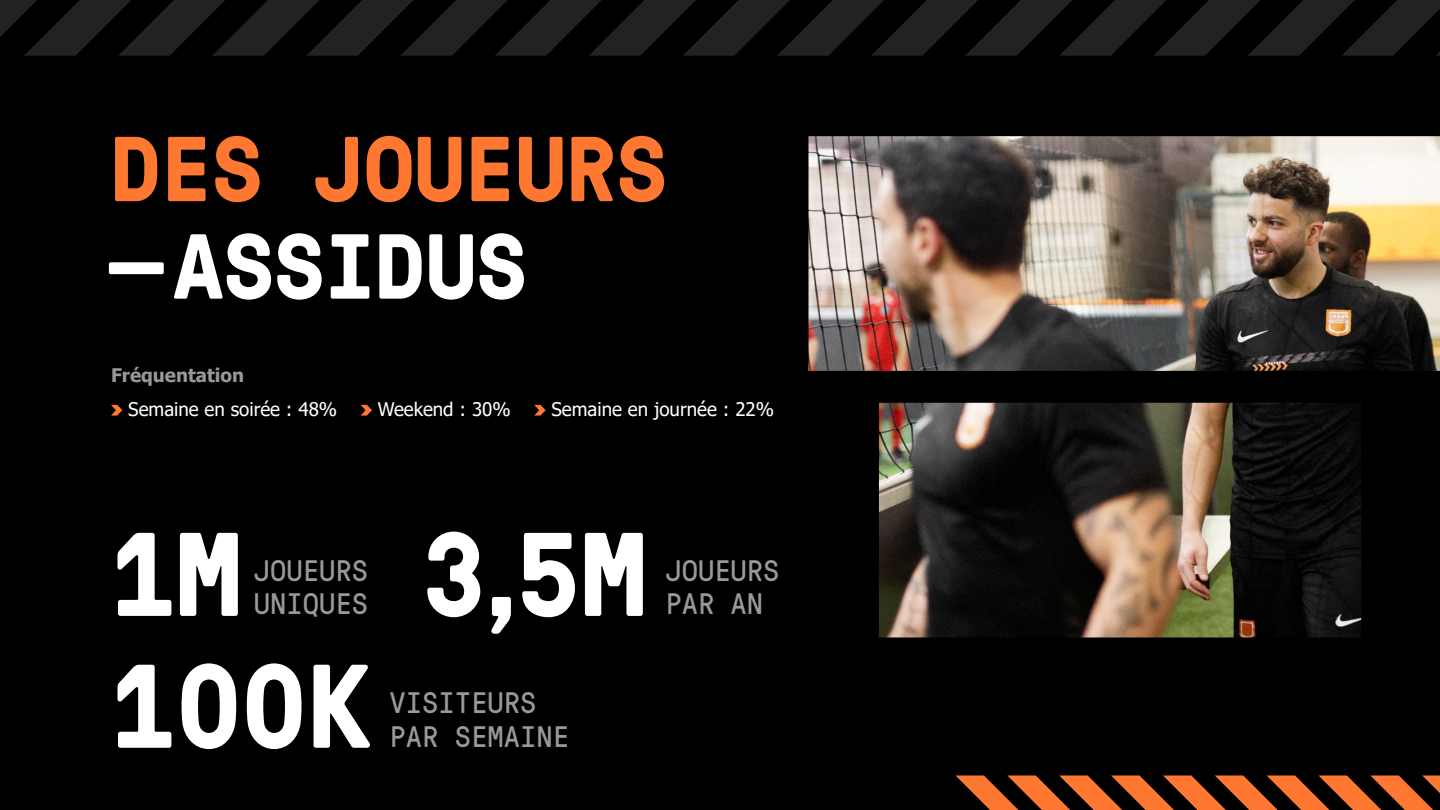
<style>
.page{position:relative;width:1440px;height:810px;background:#000}
.page>*{position:absolute;margin:0;border:0;box-sizing:border-box;transform-origin:0 0}
.t1{font:700 118.65px "GT Pressura Mono";color:#fff}
.t2{font:700 91.95px "GT Pressura Mono";color:#ff7832}
.t3{font:700 91.95px "GT Pressura Mono";color:#fff}
.t4{font:29.7px/33.2px "GT Pressura Mono";color:#999}
.t5{font:18.75px "Tahoma";color:#fff}
.t6{font:700 18.75px "Tahoma";color:#999}
</style>
<div class="page">
<svg style="left:956px;top:776px;width:484px;height:34px"></svg>
<svg style="left:0;top:0;width:1440px;height:56px"></svg>
<svg style="left:111px;top:405px;width:11px;height:11px"></svg>
<svg style="left:361px;top:405px;width:11px;height:11px"></svg>
<svg style="left:534px;top:405px;width:12px;height:11px"></svg>
<img style="left:808px;top:136px;width:632px;height:502px">
<h2 class="t2" style="left:111px;top:102px;width:558px">DES JOUEURS</h2>
<h2 class="t3" style="left:111px;top:199px;width:418px">—ASSIDUS</h2>
<p class="t6" style="left:111px;top:362px;width:135px">Fréquentation</p>
<p class="t5" style="left:128px;top:396px;width:210px">Semaine en soirée : 48%</p>
<p class="t5" style="left:378px;top:396px;width:134px">Weekend : 30%</p>
<p class="t5" style="left:552px;top:396px;width:224px">Semaine en journée : 22%</p>
<h1 class="t1" style="left:111px;top:488px;width:132px">1M</h1>
<h3 class="t4" style="left:254px;top:553px;width:116px">JOUEURS<br>UNIQUES</h3>
<h1 class="t1" style="left:111px;top:620px;width:263px">100K</h1>
<h1 class="t1" style="left:421px;top:488px;width:227px">3,5M</h1>
<h3 class="t4" style="left:390px;top:685px;width:181px">VISITEURS<br>PAR SEMAINE</h3>
<h3 class="t4" style="left:665px;top:553px;width:116px">JOUEURS</h3>
<h3 class="t4" style="left:665px;top:586px;width:99px">PAR AN</h3>
</div>
